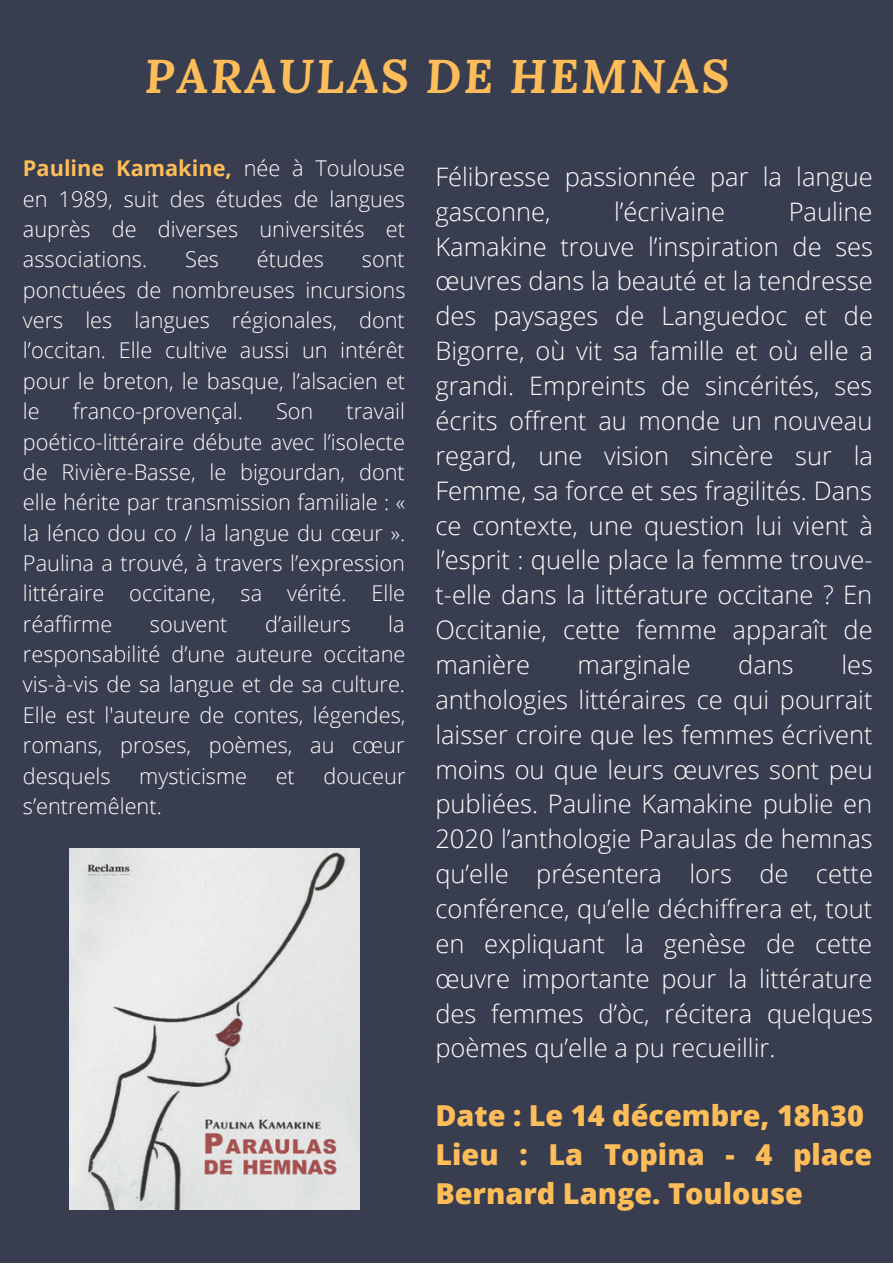
<style>
.page{position:relative;width:893px;height:1264px;background:#fff}
.page>*{position:absolute;margin:0;border:0;box-sizing:border-box;transform-origin:0 0}
.t1{font:italic 700 46.95px "Lora";letter-spacing:.05em;color:#ffbd59}
.t2{font:800 28.8px/39.2px "Open Sans";color:#ffbd59}
.t3{font:300 25.5px/34.8px "Open Sans";color:#fff;text-align:justify}
.t4{font:300 21.75px/30.3px "Open Sans";color:#fff;text-align:justify}
.s1{font-weight:700;color:#ffbd59}
</style>
<div class="page">
<div style="left:0;top:0;width:892px;height:1262px;background:#383e50"></div>
<img style="left:69px;top:848px;width:290px;height:361px">
<h1 class="t1" style="left:145px;top:45px;width:586px">PARAULAS DE HEMNAS</h1>
<p class="t4" style="left:23px;top:153px;width:383px"><span class="s1">Pauline Kamakine,</span> née à Toulouse en 1989, suit des études de langues auprès de diverses universités et associations.</p>
<p class="t4" style="left:185px;top:244px;width:35px">Ses</p>
<p class="t4" style="left:257px;top:244px;width:68px">études</p>
<p class="t4" style="left:23px;top:244px;width:384px;text-indent:339px">sont ponctuées de nombreuses incursions vers les langues régionales, dont l’occitan. Elle cultive aussi un intérêt pour le breton, le basque, l’alsacien et le</p>
<p class="t4" style="left:73px;top:395px;width:172px">franco-provençal.</p>
<p class="t4" style="left:276px;top:395px;width:39px">Son</p>
<p class="t4" style="left:23px;top:395px;width:384px;text-indent:323px">travail poético-littéraire débute avec l’isolecte de Rivière-Basse, le bigourdan, dont elle hérite par transmission familiale : « la lénco dou co / la langue du cœur ».<br>Paulina a trouvé, à travers l’expression littéraire occitane, sa vérité. Elle réaffirme</p>
<p class="t4" style="left:23px;top:608px;width:384px;text-indent:365px">la responsabilité d’une auteure occitane vis-à-vis de sa langue et de sa culture.<br>Elle est l'auteure de contes, légendes, romans, proses, poèmes, au cœur desquels</p>
<p class="t4" style="left:150px;top:608px;width:79px">souvent</p>
<p class="t4" style="left:265px;top:608px;width:87px">d’ailleurs</p>
<p class="t4" style="left:139px;top:760px;width:109px">mysticisme</p>
<p class="t4" style="left:276px;top:760px;width:21px">et</p>
<p class="t4" style="left:323px;top:760px;width:83px">douceur</p>
<p class="t4" style="left:23px;top:790px;width:140px">s’entremêlent.</p>
<p class="t3" style="left:435px;top:158px;width:439px">Félibresse passionnée par la langue gasconne,</p>
<p class="t3" style="left:614px;top:193px;width:113px">l’écrivaine</p>
<p class="t3" style="left:435px;top:193px;width:439px;text-indent:353px">Pauline Kamakine trouve l’inspiration de ses œuvres dans la beauté et la tendresse des paysages de Languedoc et de Bigorre, où vit sa famille et où elle a grandi. Empreints de sincérités, ses écrits offrent au monde un nouveau regard, une vision sincère sur la Femme, sa force et ses fragilités. Dans ce contexte, une question lui vient à l’esprit : quelle place la femme trouve&shy;t-elle dans la littérature occitane ? En Occitanie, cette femme apparaît de manière</p>
<p class="t3" style="left:435px;top:646px;width:439px;text-indent:406px">les anthologies littéraires ce qui pourrait laisser croire que les femmes écrivent moins ou que leurs œuvres sont peu publiées. Pauline Kamakine publie en 2020 l’anthologie Paraulas de hemnas qu’elle présentera lors de cette conférence, qu’elle déchiffrera et, tout en expliquant la genèse de cette œuvre importante pour la littérature des femmes d’òc, récitera quelques poèmes qu’elle a pu recueillir.</p>
<p class="t3" style="left:577px;top:646px;width:115px">marginale</p>
<p class="t3" style="left:738px;top:646px;width:57px">dans</p>
<p class="t2" style="left:435px;top:1095px;width:438px">Date : Le 14 décembre, 18h30<br>Lieu : La Topina - 4 place<br>Bernard Lange. Toulouse</p>
</div>
